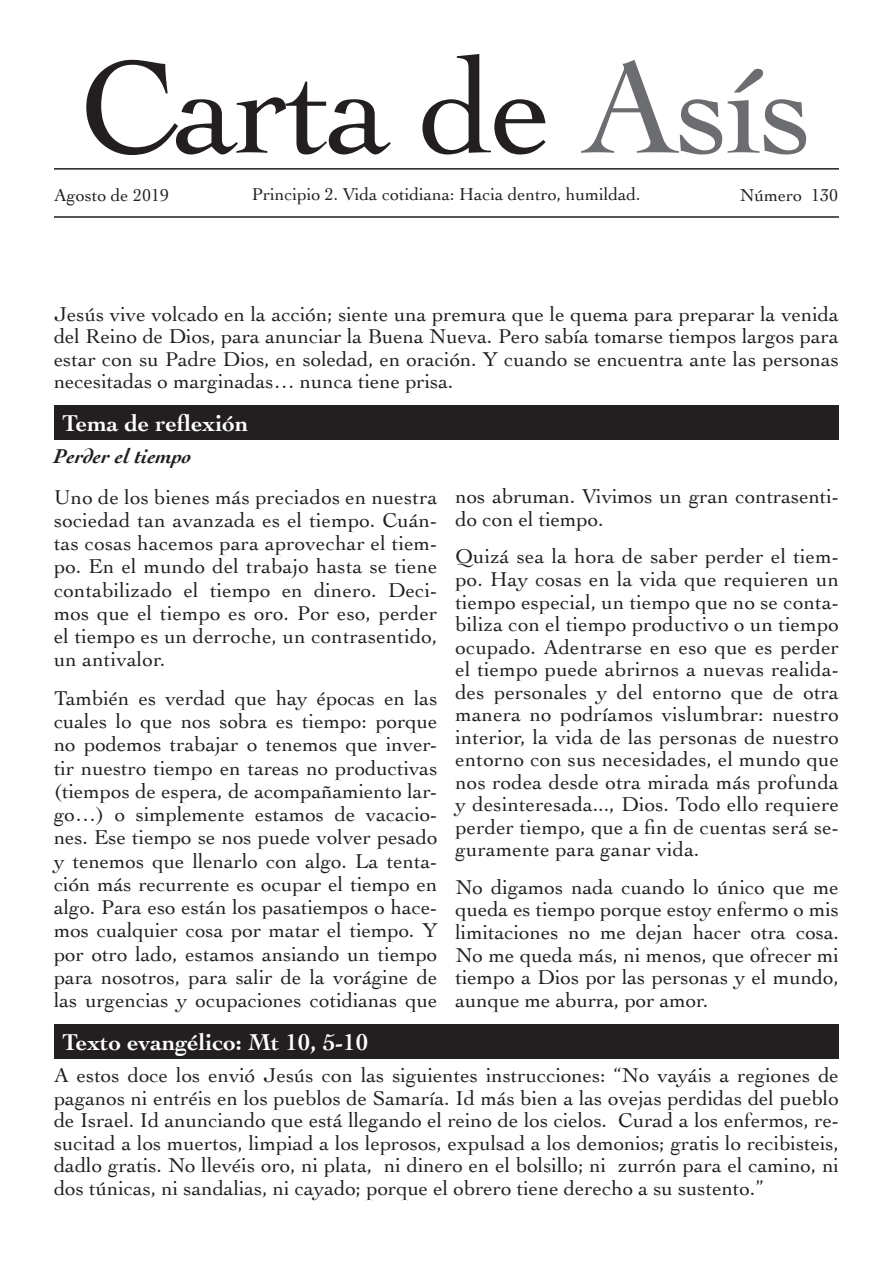
<style>
.page{position:relative;width:893px;height:1263px;background:#fff}
.page>*{position:absolute;margin:0;border:0;box-sizing:border-box;transform-origin:0 0}
.t1{font:138px "Cochin";letter-spacing:-.02em;color:#231f20}
.t2{font:700 24px "Cochin";color:#fff}
.t3{font:21px/22.5px "Cochin";color:#231f20;text-align:justify}
.t4{font:italic 700 21px "Cochin";color:#231f20}
.t5{font:18px "Cochin";color:#231f20}
.s1{color:#6c6d70}
</style>
<div class="page">
<div style="left:54px;top:1024px;width:785px;height:35px;background:#231f20"></div>
<div style="left:54px;top:405px;width:785px;height:35px;background:#231f20"></div>
<hr style="left:54px;top:168px;width:785px;height:2px;background:#231f20">
<hr style="left:54px;top:216px;width:785px;height:2px;background:#231f20">
<h1 class="t1" style="left:80px;top:14px;width:735px">Carta de <span class="s1">Asís</span></h1>
<p class="t5" style="left:54px;top:183px;width:117px">Agosto de 2019</p>
<p class="t5" style="left:252px;top:182px;width:390px">Principio 2. Vida cotidiana: Hacia dentro, humildad.</p>
<p class="t5" style="left:740px;top:183px;width:100px">Número 130</p>
<p class="t3" style="left:54px;top:302px;width:786px">Jesús vive volcado en la acción; siente una premura que le quema para preparar la venida del Reino de Dios, para anunciar la Buena Nueva. Pero sabía tomarse tiempos largos para estar con su Padre Dios, en soledad, en oración. Y cuando se encuentra ante las personas necesitadas o marginadas… nunca tiene prisa.</p>
<p class="t2" style="left:63px;top:407px;width:187px">Tema de reflexión</p>
<p class="t4" style="left:54px;top:442px;width:139px">Perder el tiempo</p>
<p class="t3" style="left:54px;top:484px;width:385px;line-height:23.2px">Uno de los bienes más preciados en nuestra sociedad tan avanzada es el tiempo. Cuán&shy;tas cosas hacemos para aprovechar el tiem&shy;po. En el mundo del trabajo hasta se tiene contabilizado el tiempo en dinero. Deci&shy;mos que el tiempo es oro. Por eso, perder el tiempo es un derroche, un contrasentido, un antivalor.</p>
<p class="t3" style="left:54px;top:685px;width:385px;line-height:23.2px">También es verdad que hay épocas en las cuales lo que nos sobra es tiempo: porque no podemos trabajar o tenemos que inver&shy;tir nuestro tiempo en tareas no productivas (tiempos de espera, de acompañamiento lar&shy;go…) o simplemente estamos de vacacio&shy;nes. Ese tiempo se nos puede volver pesado y tenemos que llenarlo con algo. La tenta&shy;ción más recurrente es ocupar el tiempo en algo. Para eso están los pasatiempos o hace&shy;mos cualquier cosa por matar el tiempo. Y por otro lado, estamos ansiando un tiempo para nosotros, para salir de la vorágine de las urgencias y ocupaciones cotidianas que</p>
<p class="t2" style="left:63px;top:1026px;width:307px">Texto evangélico: Mt 10, 5-10</p>
<p class="t3" style="left:455px;top:484px;width:385px">nos abruman. Vivimos un gran contrasenti&shy;do con el tiempo.</p>
<p class="t3" style="left:455px;top:544px;width:385px">Quizá sea la hora de saber perder el tiem&shy;po. Hay cosas en la vida que requieren un tiempo especial, un tiempo que no se conta&shy;biliza con el tiempo productivo o un tiempo ocupado. Adentrarse en eso que es perder el tiempo puede abrirnos a nuevas realida&shy;des personales y del entorno que de otra manera no podríamos vislumbrar: nuestro interior, la vida de las personas de nuestro entorno con sus necesidades, el mundo que nos rodea desde otra mirada más profunda y desinteresada..., Dios. Todo ello requiere perder tiempo, que a fin de cuentas será se&shy;guramente para ganar vida.</p>
<p class="t3" style="left:455px;top:875px;width:385px">No digamos nada cuando lo único que me queda es tiempo porque estoy enfermo o mis limitaciones no me dejan hacer otra cosa.<br>No me queda más, ni menos, que ofrecer mi tiempo a Dios por las personas y el mundo, aunque me aburra, por amor.</p>
<p class="t3" style="left:54px;top:1063px;width:786px">A estos doce los envió Jesús con las siguientes instrucciones: “No vayáis a regiones de paganos ni entréis en los pueblos de Samaría. Id más bien a las ovejas perdidas del pueblo de Israel. Id anunciando que está llegando el reino de los cielos. Curad a los enfermos, re&shy;sucitad a los muertos, limpiad a los leprosos, expulsad a los demonios; gratis lo recibisteis, dadlo gratis. No llevéis oro, ni plata, ni dinero en el bolsillo; ni zurrón para el camino, ni dos túnicas, ni sandalias, ni cayado; porque el obrero tiene derecho a su sustento.”</p>
</div>
